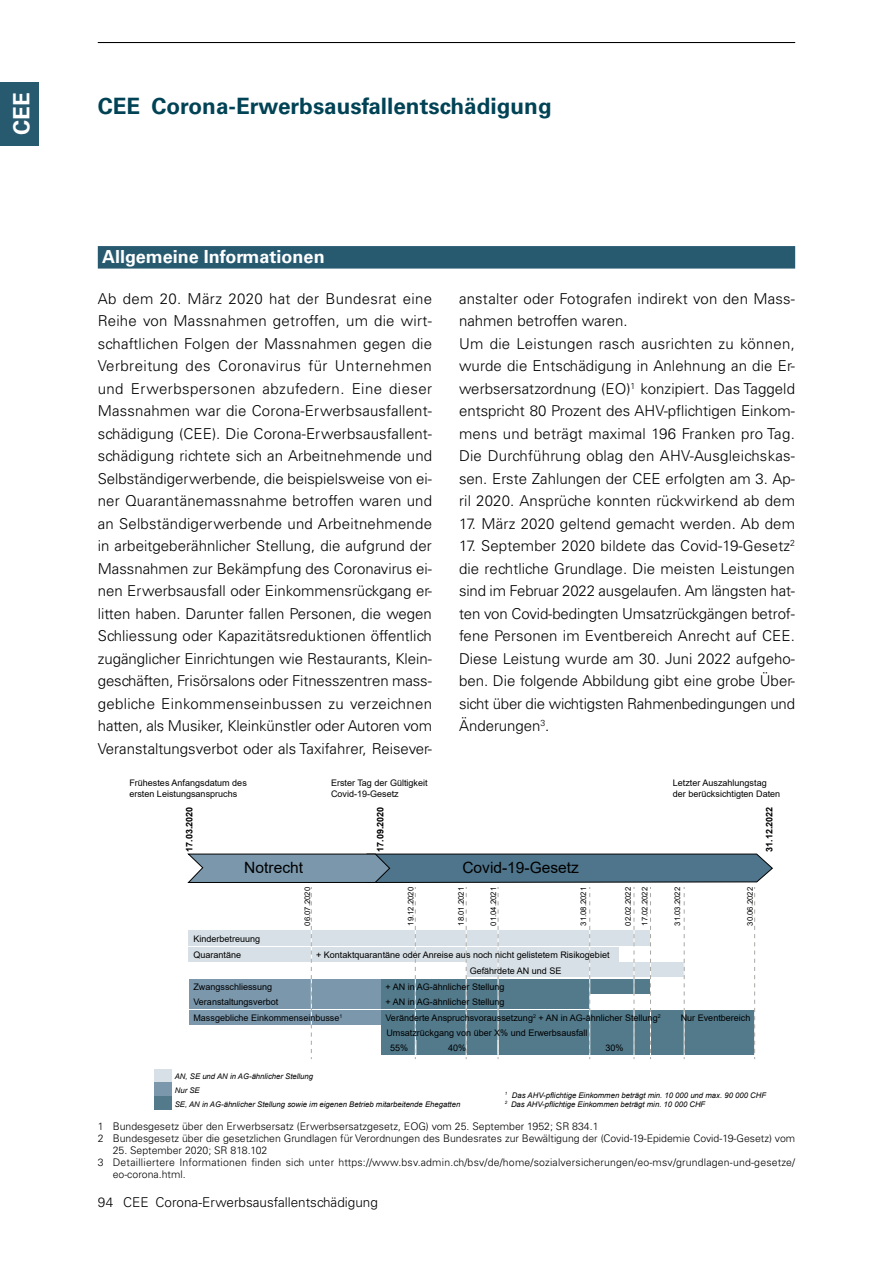
<style>
.page{position:relative;width:893px;height:1263px;background:#fff}
.page>*{position:absolute;margin:0;border:0;box-sizing:border-box;transform-origin:0 0}
.t1{font:700 22.5px "Univers LT Std";color:#014255}
.t2{font:700 22.5px "Univers LT Std";color:#fff}
.t3{font:700 18px "Univers LT Std";color:#fff}
.t4{font:15.6px "Arial";color:#000}
.t5{font:300 15px/22.5px "Univers LT Std";color:#000;text-align:justify}
.t6{font:300 13.5px "Univers LT Std";color:#000}
.t7{font:300 10.5px/12px "Univers LT Std";color:#000}
.t8{font:300 10.5px "Univers LT Std";letter-spacing:.02em;color:#000}
.t9{font:9px/15.6px "Arial";color:#000}
.t10{font:700 9px "Arial";color:#000}
.t11{font:italic 7.8px/8.9px "Arial";color:#000}
.t12{font:7.8px/16.6px "Arial";color:#000}
</style>
<div class="page">
<div style="left:0;top:82px;width:38px;height:64px;background:#27596f"></div>
<hr style="left:98px;top:42px;width:697px;height:1px;background:#000">
<div style="left:98px;top:246px;width:697px;height:23px;background:#27596f"></div>
<div style="left:154px;top:1069px;width:18px;height:12px;background:#d7e0e6"></div>
<div style="left:154px;top:1082px;width:18px;height:13px;background:#7a97ac"></div>
<div style="left:154px;top:1096px;width:18px;height:14px;background:#527a8b"></div>
<svg style="left:188px;top:854px;width:585px;height:205px"></svg>
<h1 class="t2" style="left:8px;top:135px;width:44px;rotate:-90deg">CEE</h1>
<h2 class="t1" style="left:98px;top:93px;width:455px">CEE Corona-Erwerbsausfallentschädigung</h2>
<h3 class="t3" style="left:102px;top:246px;width:224px">Allgemeine Informationen</h3>
<p class="t5" style="left:98px;top:287px;width:336px">Ab dem 20. März 2020 hat der Bundesrat eine Reihe von Massnahmen getroffen, um die wirt&shy;schaftlichen Folgen der Massnahmen gegen die Verbreitung des Coronavirus für Unternehmen und Erwerbspersonen abzufedern. Eine dieser Massnahmen war die Corona-Erwerbsausfallent&shy;schädigung (CEE). Die Corona-Erwerbsausfallent&shy;schädigung richtete sich an Arbeitnehmende und Selbständigerwerbende, die beispielsweise von ei&shy;ner Quarantänemassnahme betroffen waren und an Selbständigerwerbende und Arbeitnehmende in arbeitgeberähnlicher Stellung, die aufgrund der Massnahmen zur Bekämpfung des Coronavirus ei&shy;nen Erwerbsausfall oder Einkommensrückgang er&shy;litten haben. Darunter fallen Personen, die wegen Schliessung oder Kapazitätsreduktionen öffentlich zugänglicher Einrichtungen wie Restaurants, Klein&shy;geschäften, Frisörsalons oder Fitnesszentren mass&shy;gebliche Einkommenseinbussen zu verzeichnen hatten, als Musiker, Kleinkünstler oder Autoren vom Veranstaltungsverbot oder als Taxifahrer, Reisever-</p>
<p class="t5" style="left:459px;top:287px;width:337px">anstalter oder Fotografen indirekt von den Mass&shy;nahmen betroffen waren.</p>
<p class="t5" style="left:459px;top:332px;width:338px">Um die Leistungen rasch ausrichten zu können, wurde die Entschädigung in Anlehnung an die Er&shy;werbsersatzordnung (EO)<sup>1</sup> konzipiert. Das Taggeld entspricht 80 Prozent des AHV-pflichtigen Einkom&shy;mens und beträgt maximal 196 Franken pro Tag.<br>Die Durchführung oblag den AHV-Ausgleichskas&shy;sen. Erste Zahlungen der CEE erfolgten am 3. Ap&shy;ril 2020. Ansprüche konnten rückwirkend ab dem</p>
<p class="t5" style="left:459px;top:512px;width:338px">17. März 2020 geltend gemacht werden. Ab dem</p>
<p class="t5" style="left:459px;top:534px;width:338px">17. September 2020 bildete das Covid-19-Gesetz<sup>2 </sup>die rechtliche Grundlage. Die meisten Leistungen sind im Februar 2022 ausgelaufen. Am längsten hat&shy;ten von Covid-bedingten Umsatzrückgängen betrof&shy;fene Personen im Eventbereich Anrecht auf CEE.<br>Diese Leistung wurde am 30. Juni 2022 aufgeho&shy;ben. Die folgende Abbildung gibt eine grobe Über&shy;sicht über die wichtigsten Rahmenbedingungen und Änderungen<sup>3</sup>.</p>
<p class="t9" style="left:129px;top:778px;width:119px;line-height:10.4px">Frühestes Anfangsdatum des ersten Leistungsanspruchs</p>
<p class="t9" style="left:331px;top:778px;width:98px;line-height:10.4px">Erster Tag der Gültigkeit<br>Covid-19-Gesetz</p>
<p class="t9" style="left:673px;top:777px;width:109px;line-height:11.1px">Letzter Auszahlungstag der berücksichtigten Daten</p>
<p class="t10" style="left:183px;top:852px;width:47px;rotate:-90deg">17.03.2020</p>
<p class="t10" style="left:374px;top:852px;width:47px;rotate:-90deg">17.09.2020</p>
<p class="t10" style="left:763px;top:852px;width:47px;rotate:-90deg">31.12.2022</p>
<p class="t4" style="left:244px;top:857px;width:60px">Notrecht</p>
<p class="t4" style="left:462px;top:857px;width:118px">Covid-19-Gesetz</p>
<p class="t12" style="left:299px;top:926px;width:40px;rotate:-90deg">06.07.2020</p>
<p class="t12" style="left:402px;top:926px;width:40px;rotate:-90deg">19.12.2020</p>
<p class="t12" style="left:453px;top:926px;width:40px;rotate:-90deg">18.01.2021</p>
<p class="t12" style="left:485px;top:926px;width:40px;rotate:-90deg">01.04.2021</p>
<p class="t12" style="left:575px;top:926px;width:40px;rotate:-90deg">31.08.2021</p>
<p class="t12" style="left:620px;top:926px;width:40px;rotate:-90deg">02.02.2022<br>17.02.2022</p>
<p class="t12" style="left:669px;top:926px;width:40px;rotate:-90deg">31.03.2022</p>
<p class="t12" style="left:742px;top:926px;width:40px;rotate:-90deg">30.06.2022</p>
<p class="t9" style="left:193px;top:930px;width:68px">Kinderbetreuung<br>Quarantäne</p>
<p class="t9" style="left:470px;top:946px;width:141px;line-height:16.2px;text-indent:-154px">+ Kontaktquarantäne oder Anreise aus noch nicht gelistetem Risikogebiet<br>Gefährdete AN und SE</p>
<p class="t9" style="left:193px;top:978px;width:150px">Zwangsschliessung<br>Veranstaltungsverbot<br>Massgebliche Einkommenseinbusse<sup>1</sup></p>
<p class="t9" style="left:385px;top:978px;width:277px">+ AN in AG-ähnlicher Stellung<br>+ AN in AG-ähnlicher Stellung<br>Veränderte Anspruchsvoraussetzung<sup>2</sup> + AN in AG-ähnlicher Stellung<sup>2</sup></p>
<p class="t9" style="left:390px;top:1025px;width:199px;text-indent:-4px">Umsatzrückgang von über X% und Erwerbsausfall<br>55%</p>
<p class="t9" style="left:448px;top:1040px;width:20px">40%</p>
<p class="t9" style="left:606px;top:1040px;width:20px">30%</p>
<p class="t9" style="left:681px;top:1010px;width:71px">Nur Eventbereich</p>
<p class="t11" style="left:175px;top:1069px;width:140px;line-height:14.2px">AN, SE und AN in AG-ähnlicher Stellung<br>Nur SE</p>
<p class="t11" style="left:175px;top:1099px;width:287px">SE, AN in AG-ähnlicher Stellung sowie im eigenen Betrieb mitarbeitende Ehegatten</p>
<p class="t11" style="left:505px;top:1090px;width:263px"><sup>1</sup> Das AHV-pflichtige Einkommen beträgt min. 10 000 und max. 90 000 CHF<br><sup>2</sup> Das AHV-pflichtige Einkommen beträgt min. 10 000 CHF</p>
<p class="t7" style="left:98px;top:1120px;width:699px">1 Bundesgesetz über den Erwerbsersatz (Erwerbsersatzgesetz, EOG) vom 25. September 1952; SR 834.1<br>2 Bundesgesetz über die gesetzlichen Grundlagen für Verordnungen des Bundesrates zur Bewältigung der (Covid-19-Epidemie Covid-19-Gesetz) vom</p>
<p class="t7" style="left:113px;top:1144px;width:156px">25. September 2020; SR 818.102</p>
<p class="t8" style="left:98px;top:1156px;width:699px">3 Detailliertere Informationen finden sich unter https://www.bsv.admin.ch/bsv/de/home/sozialversicherungen/eo-msv/grundlagen-und-gesetze/</p>
<p class="t7" style="left:113px;top:1168px;width:74px">eo-corona.html.</p>
<p class="t6" style="left:123px;top:1194px;width:256px">CEE Corona-Erwerbsausfallentschädigung</p>
<p class="t6" style="left:98px;top:1194px;width:17px">94</p>
</div>
